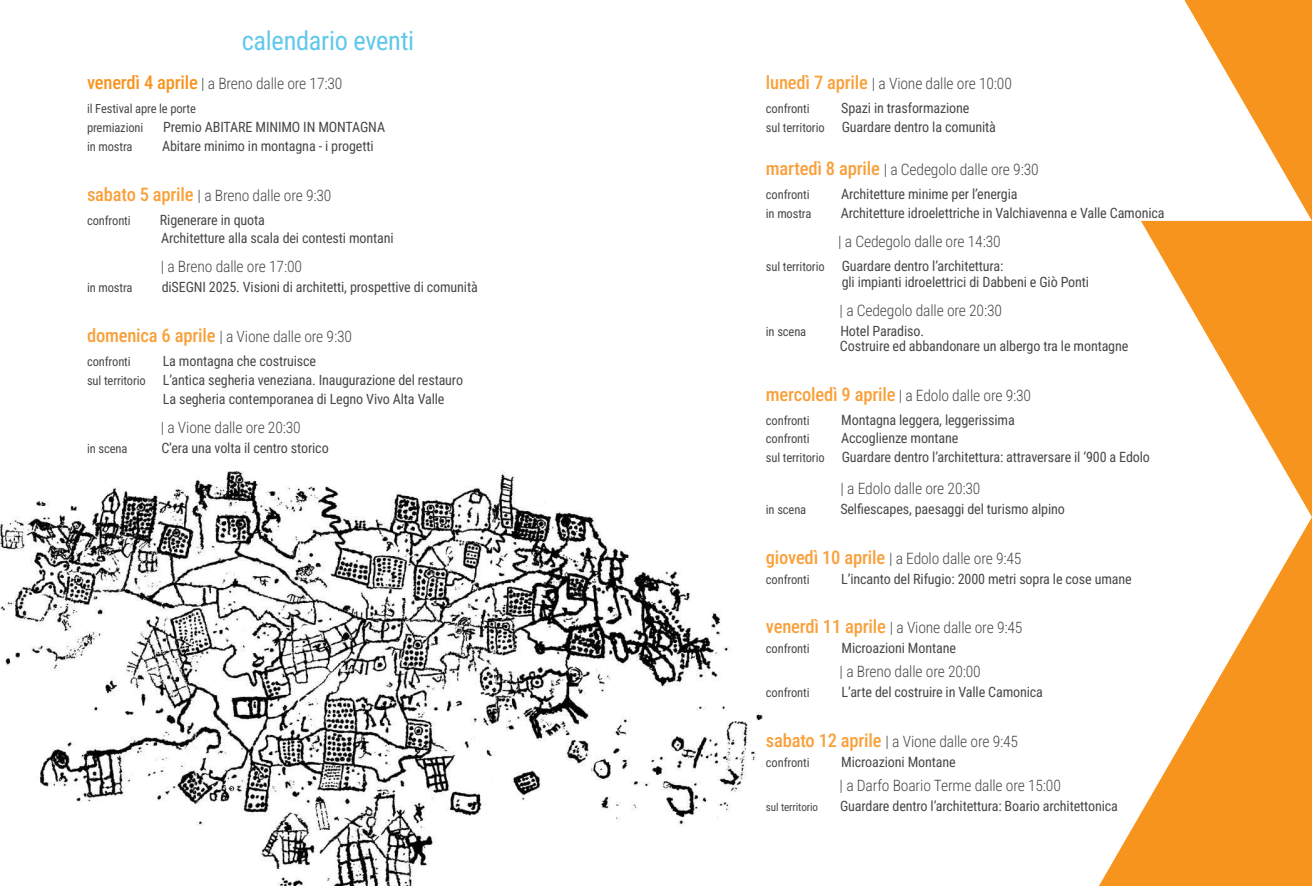
<style>
.page{position:relative;width:1312px;height:886px;background:#fff}
.page>*{position:absolute;margin:0;border:0;box-sizing:border-box;transform-origin:0 0}
.t1{font:26.25px "Roboto Condensed";letter-spacing:-.01em;color:#60c8ec}
.t2{font:300 15.62px "Roboto Condensed";letter-spacing:-.01em;color:#48484a}
.t3{font:14.12px/18.8px "Roboto Condensed";letter-spacing:-.01em;color:#48484a}
.t4{font:12.5px/18.8px "Roboto Condensed";letter-spacing:-.01em;color:#48484a}
.t5{font:11.12px "Roboto Condensed";letter-spacing:-.01em;color:#48484a}
.s1{font-weight:500;font-size:18.5px;color:#f7941e}
.s2{font-weight:500;font-size:18.5px;color:#f9a03a}
.s3{font-size:12.5px}
</style>
<div class="page">
<img style="left:0;top:471px;width:761px;height:415px">
<svg style="left:1141px;top:221px;width:170px;height:294px"></svg>
<svg style="left:1184px;top:0;width:127px;height:221px"></svg>
<svg style="left:1099px;top:519px;width:212px;height:367px"></svg>
<h1 class="t1" style="left:242px;top:22px;width:174px">calendario eventi</h1>
<p class="t2" style="left:87px;top:73px;width:257px"><span class="s1">venerdì 4 aprile</span> | a Breno dalle ore 17:30</p>
<p class="t4" style="left:87px;top:99px;width:110px">il Festival apre le porte premiazioni</p>
<p class="t3" style="left:163px;top:117px;width:223px">Premio ABITARE MINIMO IN MONTAGNA</p>
<p class="t4" style="left:87px;top:136px;width:47px">in mostra</p>
<p class="t3" style="left:162px;top:136px;width:213px">Abitare minimo in montagna - i progetti</p>
<p class="t2" style="left:87px;top:184px;width:246px"><span class="s2">sabato 5 aprile</span> | a Breno dalle ore 9:30</p>
<p class="t4" style="left:87px;top:210px;width:45px">confronti</p>
<p class="t3" style="left:160px;top:210px;width:235px">Rigenerare in quota<br>Architetture alla scala dei contesti montani</p>
<p class="t2" style="left:161px;top:256px;width:143px">| a Breno dalle ore 17:00</p>
<p class="t4" style="left:87px;top:278px;width:47px">in mostra</p>
<p class="t3" style="left:162px;top:277px;width:317px">diSEGNI 2025. Visioni di architetti, prospettive di comunità</p>
<p class="t2" style="left:87px;top:326px;width:266px"><span class="s2">domenica 6 aprile</span> | a Vione dalle ore 9:30</p>
<p class="t4" style="left:87px;top:352px;width:45px">confronti</p>
<p class="t3" style="left:163px;top:351px;width:155px">La montagna che costruisce</p>
<p class="t3" style="left:87px;top:370px;width:377px"><span class="s3">sul territorio</span> L’antica segheria veneziana. Inaugurazione del restauro</p>
<p class="t3" style="left:163px;top:389px;width:283px">La segheria contemporanea di Legno Vivo Alta Valle</p>
<p class="t2" style="left:161px;top:416px;width:141px">| a Vione dalle ore 20:30</p>
<p class="t4" style="left:87px;top:438px;width:42px">in scena</p>
<p class="t3" style="left:161px;top:438px;width:169px">C’era una volta il centro storico</p>
<p class="t2" style="left:765px;top:73px;width:247px"><span class="s2">lunedì 7 aprile</span> | a Vione dalle ore 10:00</p>
<p class="t4" style="left:765px;top:99px;width:45px">confronti</p>
<p class="t3" style="left:765px;top:98px;width:231px;text-indent:75px">Spazi in trasformazione<br><span class="s3">sul territorio</span> Guardare dentro la comunità</p>
<p class="t2" style="left:765px;top:159px;width:274px"><span class="s2">martedì 8 aprile</span> | a Cedegolo dalle ore 9:30</p>
<p class="t4" style="left:765px;top:185px;width:45px">confronti</p>
<p class="t3" style="left:841px;top:184px;width:178px">Architetture minime per l’energia</p>
<p class="t4" style="left:765px;top:203px;width:47px">in mostra</p>
<p class="t3" style="left:840px;top:203px;width:325px">Architetture idroelettriche in Valchiavenna e Valle Camonica</p>
<p class="t2" style="left:838px;top:230px;width:164px">| a Cedegolo dalle ore 14:30</p>
<p class="t3" style="left:841px;top:257px;width:249px;line-height:16.2px;text-indent:-76px"><span class="s3">sul territorio</span> Guardare dentro l’architettura:<br>gli impianti idroelettrici di Dabbeni e Giò Ponti</p>
<p class="t2" style="left:839px;top:299px;width:164px">| a Cedegolo dalle ore 20:30</p>
<p class="t4" style="left:765px;top:322px;width:42px">in scena</p>
<p class="t3" style="left:839px;top:323px;width:290px;line-height:14.9px">Hotel Paradiso.<br>Costruire ed abbandonare un albergo tra le montagne</p>
<p class="t2" style="left:765px;top:384px;width:267px"><span class="s2">mercoledì 9 aprile</span> | a Edolo dalle ore 9:30</p>
<p class="t4" style="left:765px;top:410px;width:45px">confronti</p>
<p class="t3" style="left:841px;top:410px;width:175px">Montagna leggera, leggerissima</p>
<p class="t4" style="left:765px;top:429px;width:45px">confronti</p>
<p class="t3" style="left:765px;top:428px;width:385px;text-indent:75px">Accoglienze montane<br><span class="s3">sul territorio</span> Guardare dentro l’architettura: attraversare il ‘900 a Edolo</p>
<p class="t2" style="left:840px;top:477px;width:141px">| a Edolo dalle ore 20:30</p>
<p class="t4" style="left:765px;top:499px;width:42px">in scena</p>
<p class="t3" style="left:840px;top:499px;width:226px">Selfiescapes, paesaggi del turismo alpino</p>
<p class="t2" style="left:765px;top:547px;width:257px"><span class="s2">giovedì 10 aprile</span> | a Edolo dalle ore 9:45</p>
<p class="t4" style="left:765px;top:569px;width:45px">confronti</p>
<p class="t3" style="left:841px;top:569px;width:292px">L’incanto del Rifugio: 2000 metri sopra le cose umane</p>
<p class="t2" style="left:765px;top:617px;width:258px"><span class="s2">venerdì 11 aprile</span> | a Vione dalle ore 9:45</p>
<p class="t4" style="left:765px;top:639px;width:45px">confronti</p>
<p class="t3" style="left:841px;top:638px;width:116px">Microazioni Montane</p>
<p class="t2" style="left:839px;top:660px;width:143px">| a Breno dalle ore 20:00</p>
<p class="t4" style="left:765px;top:683px;width:45px">confronti</p>
<p class="t3" style="left:841px;top:682px;width:203px">L’arte del costruire in Valle Camonica</p>
<p class="t2" style="left:765px;top:730px;width:254px"><span class="s2">sabato 12 aprile</span> | a Vione dalle ore 9:45</p>
<p class="t4" style="left:765px;top:753px;width:45px">confronti</p>
<p class="t3" style="left:841px;top:752px;width:116px">Microazioni Montane</p>
<p class="t2" style="left:839px;top:774px;width:223px">| a Darfo Boario Terme dalle ore 15:00</p>
<p class="t5" style="left:765px;top:799px;width:54px">sul territorio</p>
<p class="t3" style="left:839px;top:795px;width:279px">Guardare dentro l’architettura: Boario architettonica</p>
</div>
